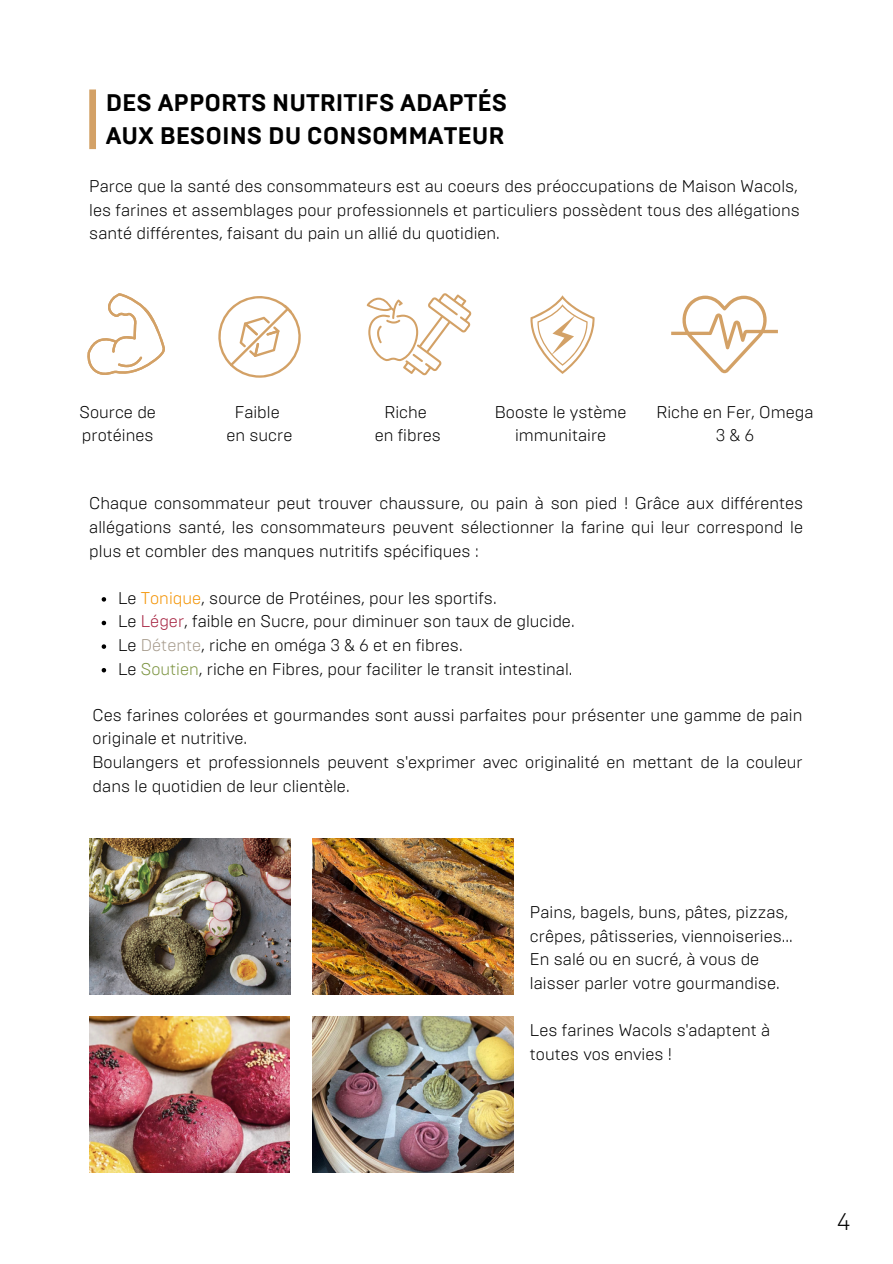
<style>
.page{position:relative;width:893px;height:1264px;background:#fff}
.page>*{position:absolute;margin:0;border:0;box-sizing:border-box;transform-origin:0 0}
.t1{font:700 24px/32.5px "Brutal Type";color:#000}
.t2{font:300 24px "Brutal Type";color:#000}
.t3{font:300 16.95px/23.5px "Brutal Type";color:#000}
.s1{color:#f39200}
.s2{color:#a62341}
.s3{color:#a69b8c}
.s4{color:#7c9441}
</style>
<div class="page">
<img style="left:89px;top:838px;width:201px;height:156px">
<div style="left:89px;top:89px;width:7px;height:60px;background:#d3a166"></div>
<svg style="left:87px;top:293px;width:78px;height:82px"></svg>
<svg style="left:366px;top:293px;width:105px;height:82px"></svg>
<svg style="left:530px;top:295px;width:65px;height:79px"></svg>
<svg style="left:218px;top:296px;width:83px;height:82px"></svg>
<svg style="left:671px;top:295px;width:106px;height:78px"></svg>
<svg style="left:102px;top:597px;width:4px;height:4px"></svg>
<svg style="left:102px;top:620px;width:4px;height:5px"></svg>
<svg style="left:102px;top:644px;width:4px;height:5px"></svg>
<svg style="left:102px;top:668px;width:4px;height:4px"></svg>
<img style="left:89px;top:1016px;width:201px;height:156px">
<img style="left:312px;top:1016px;width:201px;height:156px">
<img style="left:312px;top:838px;width:201px;height:156px">
<p class="t1" style="left:106px;top:87px;width:403px">DES APPORTS NUTRITIFS ADAPTÉS<br>AUX BESOINS DU CONSOMMATEUR</p>
<p class="t3" style="left:89px;top:174px;width:712px;text-align:justify">Parce que la santé des consommateurs est au coeurs des préoccupations de Maison Wacols, les farines et assemblages pour professionnels et particuliers possèdent tous des allégations santé différentes, faisant du pain un allié du quotidien.</p>
<p class="t3" style="left:79px;top:400px;width:78px">Source de protéines</p>
<p class="t3" style="left:235px;top:400px;width:47px">Faible</p>
<p class="t3" style="left:226px;top:424px;width:68px">en sucre</p>
<p class="t3" style="left:384px;top:400px;width:44px">Riche</p>
<p class="t3" style="left:374px;top:424px;width:68px">en fibres</p>
<p class="t3" style="left:495px;top:400px;width:133px;text-align:center">Booste le ystème immunitaire</p>
<p class="t3" style="left:656px;top:400px;width:158px;text-align:center">Riche en Fer, Omega<br>3&amp;6</p>
<p class="t3" style="left:89px;top:492px;width:715px;text-align:justify">Chaque consommateur peut trouver chaussure, ou pain à son pied ! Grâce aux différentes allégations santé, les consommateurs peuvent sélectionner la farine qui leur correspond le plus et combler des manques nutritifs spécifiques :</p>
<p class="t3" style="left:118px;top:586px;width:380px">Le <span class="s1">Tonique</span>, source de Protéines, pour les sportifs.</p>
<p class="t3" style="left:118px;top:610px;width:458px">Le <span class="s2">Léger</span>, faible en Sucre, pour diminuer son taux de glucide.</p>
<p class="t3" style="left:118px;top:633px;width:346px">Le <span class="s3">Détente</span>, riche en oméga 3 &amp; 6 et en fibres.</p>
<p class="t3" style="left:118px;top:657px;width:456px">Le <span class="s4">Soutien</span>, riche en Fibres, pour faciliter le transit intestinal.</p>
<p class="t3" style="left:93px;top:703px;width:711px">Ces farines colorées et gourmandes sont aussi parfaites pour présenter une gamme de pain originale et nutritive.</p>
<p class="t3" style="left:93px;top:750px;width:711px">Boulangers et professionnels peuvent s'exprimer avec originalité en mettant de la couleur dans le quotidien de leur clientèle.</p>
<p class="t3" style="left:530px;top:900px;width:264px">Pains, bagels, buns, pâtes, pizzas, crêpes, pâtisseries, viennoiseries...<br>En salé ou en sucré, à vous de laisser parler votre gourmandise.</p>
<p class="t3" style="left:530px;top:1018px;width:242px">Les farines Wacols s'adaptent à toutes vos envies !</p>
<p class="t2" style="left:837px;top:1206px;width:14px">4</p>
</div>
